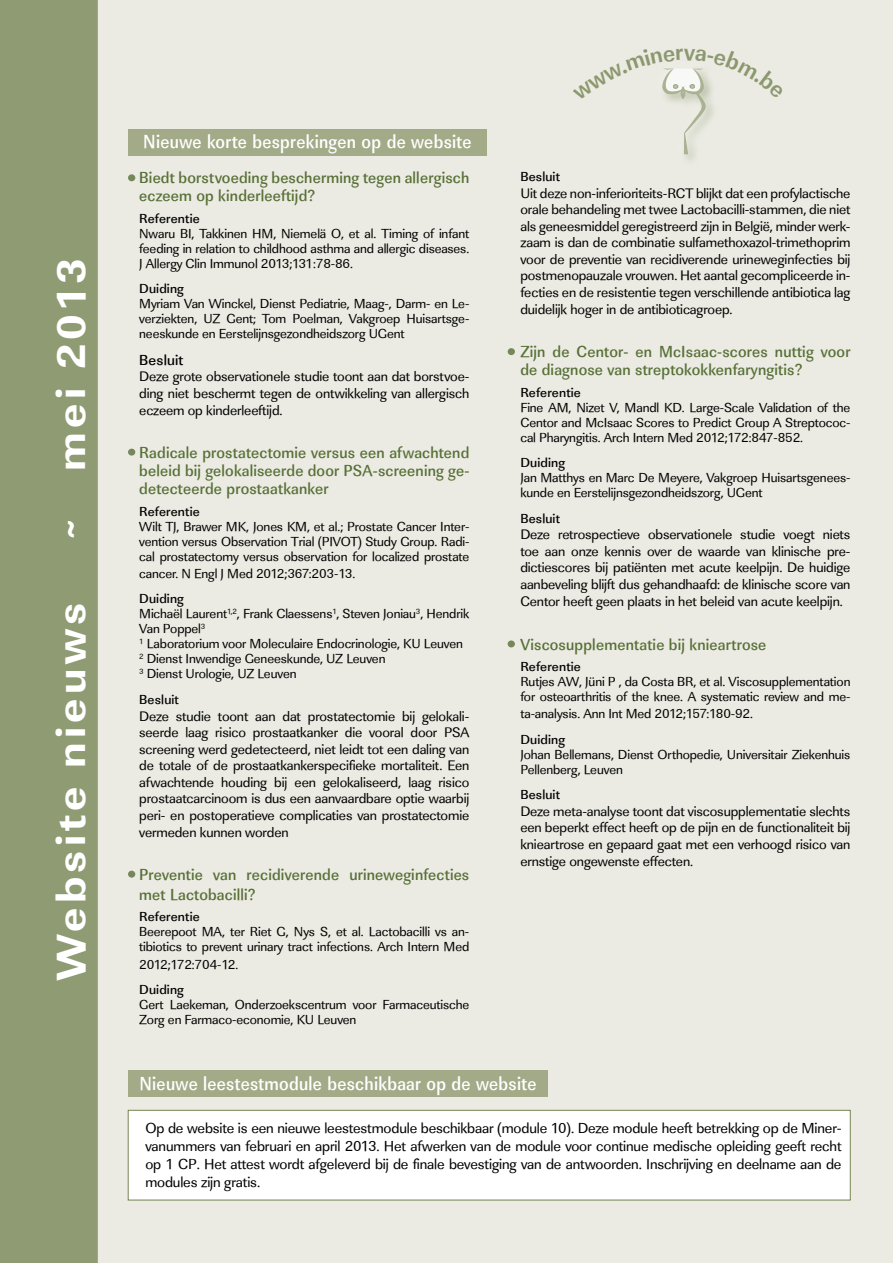
<style>
.page{position:relative;width:893px;height:1263px;background:#fff}
.page>*{position:absolute;margin:0;border:0;box-sizing:border-box;transform-origin:0 0}
.t1{font:42px "Linear Std Wd Xbold";letter-spacing:.1em;color:#fff}
.t2{font:500 19.5px "Linear Std Nr";letter-spacing:.015em;color:#fff}
.t3{font:500 16.5px/18px "Linear Std Cd";letter-spacing:.01em;color:#587037}
.t4{font:15px/18px "Linear Std";letter-spacing:-.01em;color:#000;text-align:justify}
.t5{font:500 15px "Linear Std";letter-spacing:.01em;color:#000}
.t6{font:14.25px/16.6px "Linear Std";letter-spacing:-.01em;color:#000;text-align:justify}
.t7{font:13.5px/15px "Linear Std";letter-spacing:-.01em;color:#000}
.t8{font:500 13.5px "Linear Std";letter-spacing:.01em;color:#000}
.t9{font:13.5px "Linear Std";letter-spacing:-.03em;color:#000}
.s1{font-weight:500}
</style>
<div class="page">
<div style="left:98px;top:0;width:795px;height:1263px;background:#e6e6dd"></div>
<div style="left:0;top:0;width:98px;height:1263px;background:#8f9b73"></div>
<div style="left:659px;top:64px;width:59px;height:102px;background:#ebebe3"></div>
<div style="left:653px;top:59px;width:62px;height:105px;background:#fff;opacity:.75"></div>
<div style="left:128px;top:130px;width:359px;height:26px;background:#a2aa88"></div>
<div style="left:128px;top:1070px;width:419px;height:26px;background:#a2aa88"></div>
<div style="left:128px;top:1110px;width:722px;height:90px;background:#fff"></div>
<div style="left:128px;top:1110px;width:722px;height:90px;border:1px solid #748351"></div>
<div style="left:128px;top:174px;width:7px;height:7px;background:#758859;border-radius:50%"></div>
<div style="left:128px;top:449px;width:7px;height:7px;background:#758859;border-radius:50%"></div>
<div style="left:128px;top:871px;width:7px;height:7px;background:#758859;border-radius:50%"></div>
<div style="left:508px;top:348px;width:7px;height:7px;background:#758859;border-radius:50%"></div>
<div style="left:508px;top:640px;width:7px;height:7px;background:#758859;border-radius:50%"></div>
<svg style="left:653px;top:59px;width:62px;height:95px"></svg>
<h1 class="t1" style="left:46px;top:540px;width:284px;rotate:-90deg">~ mei 2013</h1>
<h1 class="t1" style="left:46px;top:980px;width:378px;rotate:-90deg">Website nieuws</h1>
<h2 class="t2" style="left:143px;top:130px;width:330px">Nieuwe korte besprekingen op de website</h2>
<p class="t3" style="left:139px;top:169px;width:332px">Biedt borstvoeding bescherming tegen allergisch eczeem op kinderleeftijd?</p>
<p class="t8" style="left:139px;top:210px;width:62px">Referentie</p>
<p class="t7" style="left:139px;top:226px;width:332px;text-align:justify">Nwaru BI, Takkinen HM, Niemelä O, et al. Timing of infant feeding in relation to childhood asthma and allergic diseases.<br>J Allergy Clin Immunol 2013;131:78-86.</p>
<p class="t8" style="left:139px;top:281px;width:46px">Duiding</p>
<p class="t7" style="left:139px;top:296px;width:332px;text-align:justify">Myriam Van Winckel, Dienst Pediatrie, Maag-, Darm- en Le&shy;verziekten, UZ Gent; Tom Poelman, Vakgroep Huisartsge&shy;neeskunde en Eerstelijnsgezondheidszorg UGent</p>
<p class="t5" style="left:139px;top:351px;width:46px">Besluit</p>
<p class="t6" style="left:139px;top:368px;width:332px">Deze grote observationele studie toont aan dat borstvoe&shy;ding niet beschermt tegen de ontwikkeling van allergisch eczeem op kinderleeftijd.</p>
<p class="t3" style="left:139px;top:444px;width:332px;text-align:justify">Radicale prostatectomie versus een afwachtend beleid bij gelokaliseerde door PSA-screening ge&shy;detecteerde prostaatkanker</p>
<p class="t8" style="left:139px;top:503px;width:62px">Referentie</p>
<p class="t7" style="left:139px;top:519px;width:332px;text-align:justify">Wilt TJ, Brawer MK, Jones KM, et al.; Prostate Cancer Inter&shy;vention versus Observation Trial (PIVOT) Study Group. Radi&shy;cal prostatectomy versus observation for localized prostate</p>
<p class="t7" style="left:139px;top:566px;width:217px">cancer. N Engl J Med 2012;367:203-13.</p>
<p class="t7" style="left:139px;top:592px;width:332px"><span class="s1">Duiding<br></span>Michaël Laurent<sup>1,2</sup>, Frank Claessens<sup>1</sup>, Steven Joniau<sup>3</sup>, Hendrik Van Poppel<sup>3<br>1</sup> Laboratorium voor Moleculaire Endocrinologie, KU Leuven <sup>2</sup> Dienst Inwendige Geneeskunde, UZ Leuven<br><sup>3</sup> Dienst Urologie, UZ Leuven</p>
<p class="t8" style="left:139px;top:691px;width:41px">Besluit</p>
<p class="t6" style="left:139px;top:708px;width:332px">Deze studie toont aan dat prostatectomie bij gelokali&shy;seerde laag risico prostaatkanker die vooral door PSA screening werd gedetecteerd, niet leidt tot een daling van de totale of de prostaatkankerspecifieke mortaliteit. Een afwachtende houding bij een gelokaliseerd, laag risico prostaatcarcinoom is dus een aanvaardbare optie waarbij peri- en postoperatieve complicaties van prostatectomie vermeden kunnen worden</p>
<p class="t3" style="left:139px;top:865px;width:332px;line-height:19.8px">Preventie van recidiverende urineweginfecties met Lactobacilli?</p>
<p class="t8" style="left:139px;top:909px;width:62px">Referentie</p>
<p class="t7" style="left:139px;top:924px;width:332px">Beerepoot MA, ter Riet G, Nys S, et al. Lactobacilli vs an&shy;tibiotics to prevent urinary tract infections. Arch Intern Med</p>
<p class="t9" style="left:139px;top:956px;width:100px">2012;172:704-12.</p>
<p class="t8" style="left:139px;top:981px;width:46px">Duiding</p>
<p class="t7" style="left:139px;top:997px;width:332px">Gert Laekeman, Onderzoekscentrum voor Farmaceutische<br>Zorg en Farmaco-economie, KU Leuven</p>
<p class="t8" style="left:520px;top:169px;width:41px">Besluit</p>
<p class="t6" style="left:520px;top:185px;width:332px">Uit deze non-inferioriteits-RCT blijkt dat een profylactische orale behandeling met twee Lactobacilli-stammen, die niet als geneesmiddel geregistreerd zijn in België, minder werk&shy;zaam is dan de combinatie sulfamethoxazol-trimethoprim voor de preventie van recidiverende urineweginfecties bij postmenopauzale vrouwen. Het aantal gecompliceerde in&shy;fecties en de resistentie tegen verschillende antibiotica lag duidelijk hoger in de antibioticagroep.</p>
<p class="t3" style="left:520px;top:343px;width:332px">Zijn de Centor- en McIsaac-scores nuttig voor de diagnose van streptokokkenfaryngitis?</p>
<p class="t8" style="left:520px;top:384px;width:62px">Referentie</p>
<p class="t7" style="left:520px;top:400px;width:332px;text-align:justify">Fine AM, Nizet V, Mandl KD. Large-Scale Validation of the Centor and McIsaac Scores to Predict Group A Streptococ&shy;cal Pharyngitis. Arch Intern Med 2012;172:847-852.</p>
<p class="t8" style="left:520px;top:455px;width:46px">Duiding</p>
<p class="t7" style="left:520px;top:470px;width:332px">Jan Matthys en Marc De Meyere, Vakgroep Huisartsgenees&shy;kunde en Eerstelijnsgezondheidszorg, UGent</p>
<p class="t8" style="left:520px;top:510px;width:41px">Besluit</p>
<p class="t6" style="left:520px;top:526px;width:332px">Deze retrospectieve observationele studie voegt niets toe aan onze kennis over de waarde van klinische pre&shy;dictiescores bij patiënten met acute keelpijn. De huidige aanbeveling blijft dus gehandhaafd: de klinische score van Centor heeft geen plaats in het beleid van acute keelpijn.</p>
<p class="t3" style="left:520px;top:635px;width:247px">Viscosupplementatie bij knieartrose</p>
<p class="t8" style="left:520px;top:658px;width:62px">Referentie</p>
<p class="t7" style="left:520px;top:674px;width:332px">Rutjes AW, Jüni P , da Costa BR, et al. Viscosupplementation for osteoarthritis of the knee. A systematic review and me-</p>
<p class="t7" style="left:520px;top:706px;width:234px">ta-analysis. Ann Int Med 2012;157:180-92.</p>
<p class="t8" style="left:520px;top:731px;width:46px">Duiding</p>
<p class="t7" style="left:520px;top:747px;width:332px">Johan Bellemans, Dienst Orthopedie, Universitair Ziekenhuis<br>Pellenberg, Leuven</p>
<p class="t8" style="left:520px;top:787px;width:41px">Besluit</p>
<p class="t6" style="left:520px;top:803px;width:332px">Deze meta-analyse toont dat viscosupplementatie slechts een beperkt effect heeft op de pijn en de functionaliteit bij knieartrose en gepaard gaat met een verhoogd risico van ernstige ongewenste effecten.</p>
<h2 class="t2" style="left:139px;top:1072px;width:399px">Nieuwe leestestmodule beschikbaar op de website</h2>
<p class="t4" style="left:145px;top:1119px;width:698px">Op de website is een nieuwe leestestmodule beschikbaar (module 10). Deze module heeft betrekking op de Miner&shy;vanummers van februari en april 2013. Het afwerken van de module voor continue medische opleiding geeft recht op 1 CP. Het attest wordt afgeleverd bij de finale bevestiging van de antwoorden. Inschrijving en deelname aan de modules zijn gratis.</p>
</div>
